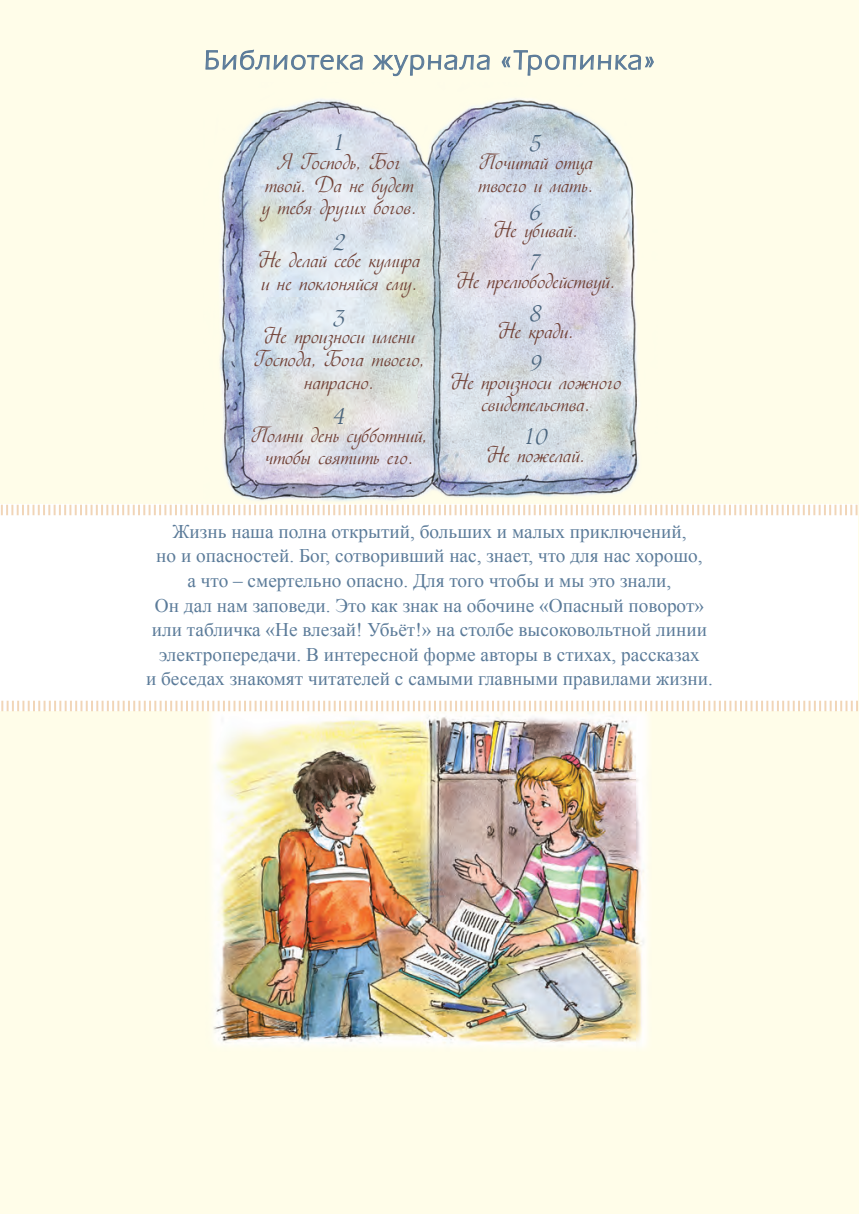
<style>
.page{position:relative;width:859px;height:1214px;background:#fff}
.page>*{position:absolute;margin:0;border:0;box-sizing:border-box;transform-origin:0 0}
.t1{font:26.25px "Eras Book C";letter-spacing:.07em;color:#5b7b99}
.t2{font:19.25px/24.5px "Times New Roman";color:#5b7b99;text-align:center}
.t3{font:19.25px/22.8px "Vesna";color:#724237;text-align:center}
.t4{font:19.25px "Vesna";color:#48637c}
</style>
<div class="page">
<div style="left:0;top:0;width:859px;height:1213px;background:#fffde9"></div>
<img style="left:220px;top:98px;width:419px;height:403px">
<img style="left:211px;top:712px;width:437px;height:335px">
<div style="left:0;top:504px;width:857px;height:207px;background:#fff"></div>
<svg style="left:1px;top:504px;width:856px;height:11px"></svg>
<svg style="left:1px;top:700px;width:857px;height:11px"></svg>
<svg style="left:205px;top:49px;width:158px;height:98px"></svg>
<svg style="left:371px;top:54px;width:119px;height:93px"></svg>
<svg style="left:501px;top:50px;width:153px;height:26px"></svg>
<h1 class="t1" style="left:204px;top:46px;width:452px">Библиотека журнала «Тропинка»</h1>
<p class="t4" style="left:333px;top:129px;width:13px">1</p>
<p class="t3" style="left:262px;top:151px;width:156px">Я Господь, Бог твой. Да не будет у тебя других богов.</p>
<p class="t4" style="left:333px;top:229px;width:13px">2</p>
<p class="t3" style="left:258px;top:249px;width:164px;text-align:left">Не делай себе кумира и не поклоняйся ему.</p>
<p class="t4" style="left:333px;top:305px;width:13px">3</p>
<p class="t3" style="left:253px;top:325px;width:173px">Не произноси имени<br>Господа, Бога твоего, напрасно.</p>
<p class="t4" style="left:333px;top:403px;width:13px">4</p>
<p class="t3" style="left:250px;top:423px;width:179px">Помни день субботний, чтобы святить его.</p>
<p class="t4" style="left:530px;top:131px;width:13px">5</p>
<p class="t3" style="left:478px;top:151px;width:117px;text-align:left">Почитай отца твоего и мать.</p>
<p class="t4" style="left:530px;top:199px;width:13px">6</p>
<p class="t3" style="left:493px;top:219px;width:86px">Не убивай.</p>
<p class="t4" style="left:530px;top:250px;width:13px">7</p>
<p class="t3" style="left:456px;top:270px;width:161px">Не прелюбодействуй.</p>
<p class="t4" style="left:530px;top:300px;width:13px">8</p>
<p class="t3" style="left:498px;top:320px;width:77px">Не кради.</p>
<p class="t4" style="left:530px;top:350px;width:13px">9</p>
<p class="t3" style="left:450px;top:371px;width:172px">Не произноси ложного свидетельства.</p>
<p class="t4" style="left:524px;top:424px;width:25px">10</p>
<p class="t3" style="left:486px;top:444px;width:100px">Не пожелай.</p>
<p class="t2" style="left:146px;top:518px;width:568px">Жизнь наша полна открытий, больших и малых приключений,<br>но и опасностей. Бог, сотворивший нас, знает, что для нас хорошо,<br>а что – смертельно опасно. Для того чтобы и мы это знали,<br>Он дал нам заповеди. Это как знак на обочине «Опасный поворот» или табличка «Не влезай! Убьёт!» на столбе высоковольтной линии электропередачи. В интересной форме авторы в стихах, рассказах<br>и беседах знакомят читателей с самыми главными правилами жизни.</p>
</div>
